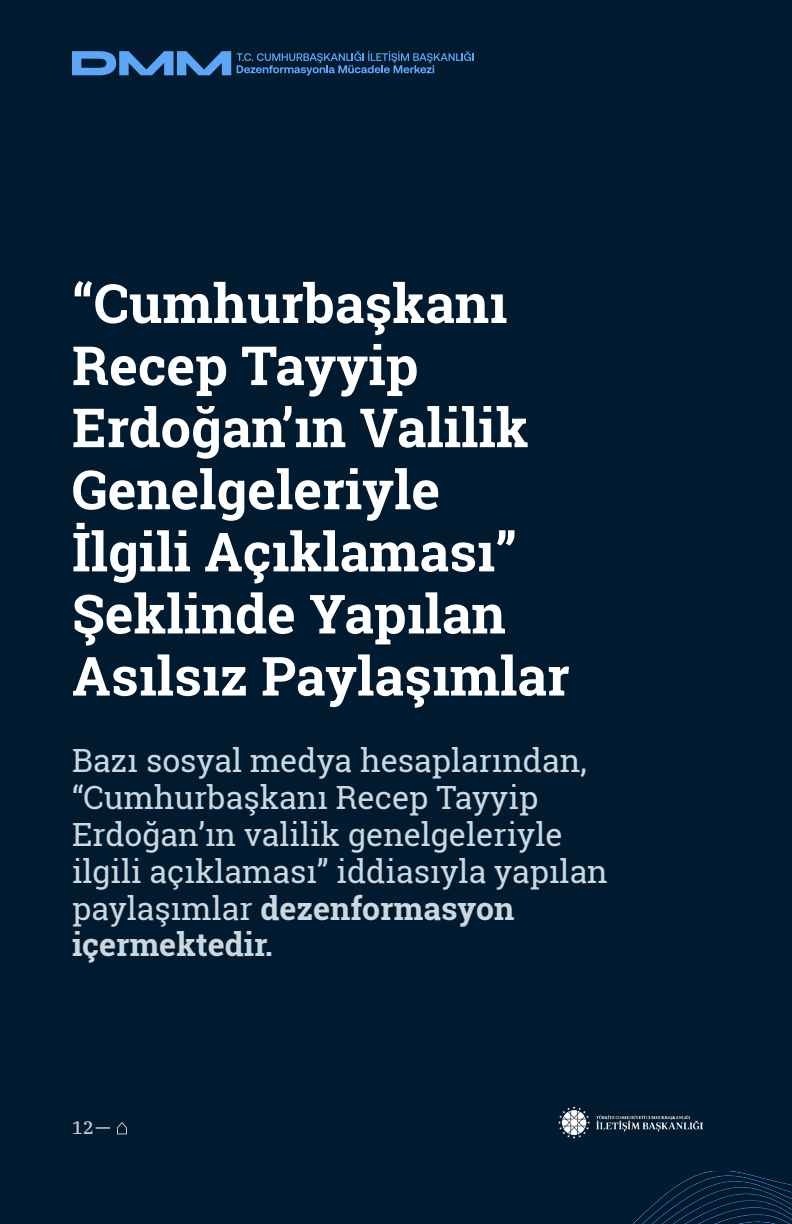
<style>
.page{position:relative;width:792px;height:1224px;background:#001a2f}
.page>*{position:absolute;margin:0;border:0;box-sizing:border-box;transform-origin:0 0}
.heading_2{font:700 54px/62px "Roboto Slab";color:#fff}
.heading_2-2{font:32px/36.8px "Roboto Slab";color:#ccd8e0}
.t1{font:500 18px "IBM Plex Serif";color:#bfccd6}
.s1{font-weight:700}
.s2{font-size:20px;color:#ccd9e0}
</style>
<div class="page">
<img style="left:633px;top:1171px;width:159px;height:53px">
<img style="left:558px;top:1106px;width:144px;height:32px">
<svg style="left:117px;top:1122px;width:10px;height:12px"></svg>
<svg style="left:72px;top:51px;width:159px;height:24px"></svg>
<svg style="left:237px;top:51px;width:237px;height:24px"></svg>
<p class="heading_2" style="left:72px;top:272px;width:499px">“Cumhurbaşkanı<br>Recep Tayyip<br>Erdoğan’ın Valilik<br>Genelgeleriyle<br>İlgili Açıklaması”<br>Şeklinde Yapılan<br>Asılsız Paylaşımlar</p>
<p class="heading_2-2" style="left:72px;top:742px;width:537px">Bazı sosyal medya hesaplarından, “Cumhurbaşkanı Recep Tayyip<br>Erdoğan’ın valilik genelgeleriyle ilgili açıklaması” iddiasıyla yapılan paylaşımlar <span class="s1">dezenformasyon içermektedir.</span></p>
<p class="t1" style="left:72px;top:1114px;width:40px">12<span class="s2">—</span></p>
</div>
